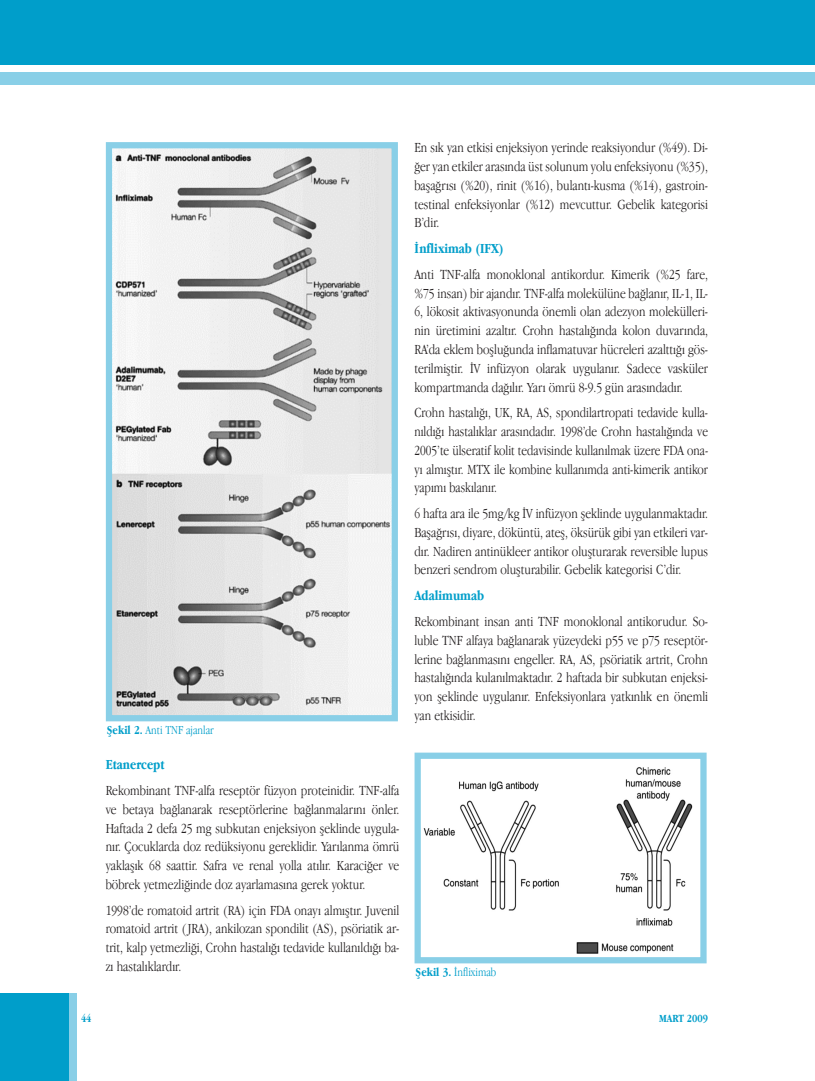
<style>
.page{position:relative;width:815px;height:1081px;background:#fff}
.page>*{position:absolute;margin:0;border:0;box-sizing:border-box;transform-origin:0 0}
.t1{font:300 14.38px/18.8px "Apple Garamond";color:#231f20;text-align:justify}
.t2{font:700 14.38px "Apple Garamond";color:#009eca}
.t3{font:300 12.5px "Apple Garamond";color:#009eca}
.t4{font:700 11.25px "Apple Garamond";color:#009eca}
.s1{font-weight:700}
</style>
<div class="page">
<div style="left:0;top:993px;width:70px;height:88px;background:#009eca"></div>
<div style="left:70px;top:993px;width:7px;height:88px;background:#89cfe7"></div>
<div style="left:0;top:0;width:814px;height:65px;background:#009eca"></div>
<div style="left:0;top:72px;width:814px;height:13px;background:#89cfe7"></div>
<img style="left:113px;top:149px;width:278px;height:565px">
<div style="left:106px;top:142px;width:292px;height:579px;border:6px solid #89cfe7"></div>
<img style="left:423px;top:767px;width:270px;height:187px">
<div style="left:415px;top:752px;width:292px;height:211px;border:6px solid #89cfe7"></div>
<p class="t3" style="left:107px;top:724px;width:108px"><span class="s1">Şekil 2.</span> Anti TNF ajanlar</p>
<p class="t2" style="left:106px;top:759px;width:60px">Etanercept</p>
<p class="t1" style="left:106px;top:782px;width:295px">Rekombinant TNF-alfa reseptör füzyon proteinidir. TNF-alfa ve betaya bağlanarak reseptörlerine bağlanmalarını önler.<br>Haftada 2 defa 25 mg subkutan enjeksiyon şeklinde uygula&shy;nır. Çocuklarda doz redüksiyonu gereklidir. Yarılanma ömrü yaklaşık 68 saattir. Safra ve renal yolla atılır. Karaciğer ve böbrek yetmezliğinde doz ayarlamasına gerek yoktur.</p>
<p class="t1" style="left:106px;top:902px;width:295px">1998’de romatoid artrit (RA) için FDA onayı almıştır. Juvenil romatoid artrit (JRA), ankilozan spondilit (AS), psöriatik ar&shy;trit, kalp yetmezliği, Crohn hastalığı tedavide kullanıldığı ba&shy;zı hastalıklardır.</p>
<p class="t1" style="left:414px;top:139px;width:295px">En sık yan etkisi enjeksiyon yerinde reaksiyondur (%49). Di&shy;ğer yan etkiler arasında üst solunum yolu enfeksiyonu (%35), başağrısı (%20), rinit (%16), bulantı-kusma (%14), gastroin&shy;testinal enfeksiyonlar (%12) mevcuttur. Gebelik kategorisi B’dir.</p>
<p class="t2" style="left:414px;top:243px;width:90px">İnfliximab (IFX)</p>
<p class="t1" style="left:414px;top:266px;width:295px">Anti TNF-alfa monoklonal antikordur. Kimerik (%25 fare, %75 insan) bir ajandır. TNF-alfa molekülüne bağlanır, IL-1, IL-6, lökosit aktivasyonunda önemli olan adezyon molekülleri&shy;nin üretimini azaltır. Crohn hastalığında kolon duvarında, RA’da eklem boşluğunda inflamatuvar hücreleri azalttığı gös&shy;terilmiştir. İV infüzyon olarak uygulanır. Sadece vasküler kompartmanda dağılır. Yarı ömrü 8-9.5 gün arasındadır.</p>
<p class="t1" style="left:414px;top:404px;width:295px">Crohn hastalığı, UK, RA, AS, spondilartropati tedavide kulla&shy;nıldığı hastalıklar arasındadır. 1998’de Crohn hastalığında ve 2005’te ülseratif kolit tedavisinde kullanılmak üzere FDA ona&shy;yı almıştır. MTX ile kombine kullanımda anti-kimerik antikor yapımı baskılanır.</p>
<p class="t1" style="left:414px;top:505px;width:295px">6 hafta ara ile 5mg/kg İV infüzyon şeklinde uygulanmaktadır.<br>Başağrısı, diyare, döküntü, ateş, öksürük gibi yan etkileri var&shy;dır. Nadiren antinükleer antikor oluşturarak reversible lupus benzeri sendrom oluşturabilir. Gebelik kategorisi C’dir.</p>
<p class="t2" style="left:414px;top:590px;width:71px">Adalimumab</p>
<p class="t1" style="left:414px;top:613px;width:295px">Rekombinant insan anti TNF monoklonal antikorudur. So&shy;luble TNF alfaya bağlanarak yüzeydeki p55 ve p75 reseptör&shy;lerine bağlanmasını engeller. RA, AS, psöriatik artrit, Crohn hastalığında kulanılmaktadır. 2 haftada bir subkutan enjeksi&shy;yon şeklinde uygulanır. Enfeksiyonlara yatkınlık en önemli yan etkisidir.</p>
<p class="t3" style="left:416px;top:966px;width:82px"><span class="s1">Şekil 3.</span> İnfliximab</p>
<p class="t4" style="left:81px;top:1014px;width:12px">44</p>
<p class="t4" style="left:659px;top:1014px;width:50px">MART 2009</p>
</div>
